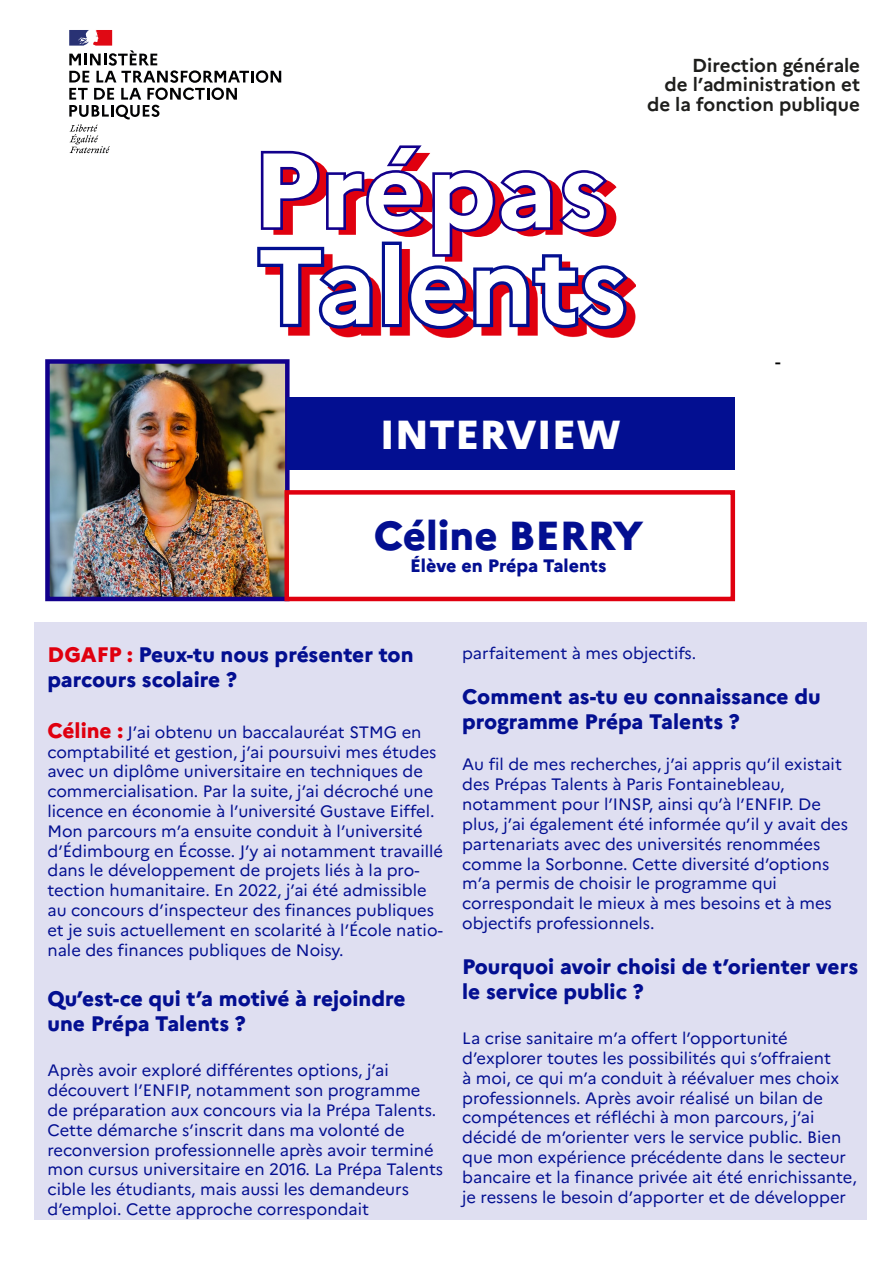
<style>
.page{position:relative;width:893px;height:1263px;background:#fff}
.page>*{position:absolute;margin:0;border:0;box-sizing:border-box;transform-origin:0 0}
.t1{font:800 40.5px "Marianne";color:#030f91}
.t2{font:800 40.5px "Marianne";color:#fff}
.t3{font:800 21px/25.2px "Marianne";color:#030f91}
.t4{font:700 18.75px/19.5px "Marianne";color:#1e1e1c;text-align:right}
.t5{font:800 18px "Marianne";color:#030f91}
.t6{font:500 18px "Marianne";color:#000}
.t7{font:16.5px/19.8px "Marianne";color:#030f91}
.s1{color:#e0000f}
.s2{font-weight:800;font-size:21px;color:#e0000f}
</style>
<div class="page">
<div style="left:34px;top:622px;width:832px;height:597px;background:#dfdff1"></div>
<img style="left:288px;top:277px;width:348px;height:60px">
<svg style="left:69px;top:30px;width:559px;height:299px"></svg>
<img style="left:50px;top:364px;width:235px;height:232px">
<div style="left:45px;top:359px;width:245px;height:242px;border:4px solid #12008c"></div>
<div style="left:287px;top:398px;width:448px;height:72px;background:#030f91"></div>
<div style="left:284px;top:490px;width:451px;height:111px;background:#fff;border:4px solid #e0000f"></div>
<p class="t4" style="left:647px;top:54px;width:215px">Direction générale<br>de l’administration et de la fonction publique</p>
<p class="t2" style="left:380px;top:403px;width:243px">INTERVIEW</p>
<p class="t1" style="left:374px;top:504px;width:271px">Céline BERRY</p>
<p class="t5" style="left:410px;top:551px;width:198px">Élève en Prépa Talents</p>
<p class="t6" style="left:775px;top:348px;width:7px">-</p>
<p class="t3" style="left:47px;top:640px;width:368px"><span class="s1">DGAFP :</span> Peux-tu nous présenter ton parcours scolaire ?</p>
<p class="t7" style="left:47px;top:721px;width:397px"><span class="s2">Céline :</span> J’ai obtenu un baccalauréat STMG en comptabilité et gestion, j’ai poursuivi mes études avec un diplôme universitaire en techniques de commercialisation. Par la suite, j’ai décroché une licence en économie à l’université Gustave Eiffel.<br>Mon parcours m’a ensuite conduit à l’université d’Édimbourg en Écosse. J’y ai notamment travaillé dans le développement de projets liés à la pro&shy;tection humanitaire. En 2022, j’ai été admissible au concours d’inspecteur des finances publiques et je suis actuellement en scolarité à l’École natio&shy;nale des finances publiques de Noisy.</p>
<p class="t3" style="left:47px;top:984px;width:360px">Qu’est-ce qui t’a motivé à rejoindre une Prépa Talents ?</p>
<p class="t7" style="left:47px;top:1059px;width:397px">Après avoir exploré différentes options, j’ai découvert l’ENFIP, notamment son programme de préparation aux concours via la Prépa Talents.<br>Cette démarche s’inscrit dans ma volonté de reconversion professionnelle après avoir terminé mon cursus universitaire en 2016. La Prépa Talents cible les étudiants, mais aussi les demandeurs d’emploi. Cette approche correspondait</p>
<p class="t7" style="left:462px;top:642px;width:235px">parfaitement à mes objectifs.</p>
<p class="t3" style="left:462px;top:682px;width:360px">Comment as-tu eu connaissance du programme Prépa Talents ?</p>
<p class="t7" style="left:462px;top:753px;width:387px">Au fil de mes recherches, j’ai appris qu’il existait des Prépas Talents à Paris Fontainebleau, notamment pour l’INSP, ainsi qu’à l’ENFIP. De plus, j’ai également été informée qu’il y avait des partenariats avec des universités renommées comme la Sorbonne. Cette diversité d’options m’a permis de choisir le programme qui correspondait le mieux à mes besoins et à mes objectifs professionnels.</p>
<p class="t3" style="left:462px;top:952px;width:397px">Pourquoi avoir choisi de t’orienter vers le service public ?</p>
<p class="t7" style="left:462px;top:1027px;width:396px">La crise sanitaire m’a offert l’opportunité d’explorer toutes les possibilités qui s’offraient<br>à moi, ce qui m’a conduit à réévaluer mes choix professionnels. Après avoir réalisé un bilan de compétences et réfléchi à mon parcours, j’ai décidé de m’orienter vers le service public. Bien que mon expérience précédente dans le secteur bancaire et la finance privée ait été enrichissante, je ressens le besoin d’apporter et de développer</p>
</div>
